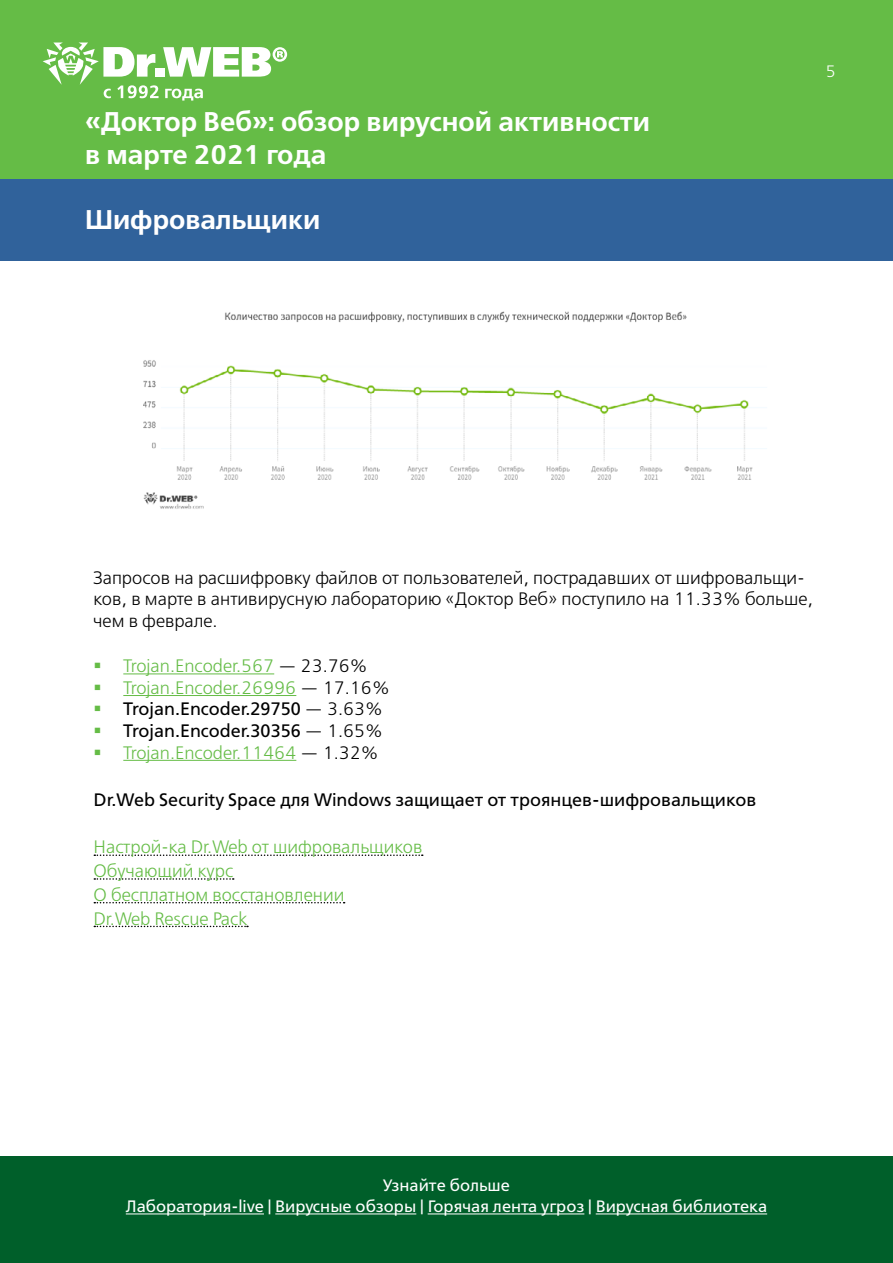
<style>
.page{position:relative;width:893px;height:1263px;background:#fff}
.page>*{position:absolute;margin:0;border:0;box-sizing:border-box;transform-origin:0 0}
.t1{font:600 27px/32.4px "Free Set";color:#fff}
.t2{font:300 18px/23.7px "Free Set";color:#65bc46}
.t3{font:300 18px/21.6px "Free Set";color:#000}
.t4{font:18px "Free Set";color:#000}
.t5{font:16.5px/21.6px "Free Set";color:#fff;text-align:center}
.t6{font:300 16.5px "Free Set";color:#fff}
.s1{color:#000}
.s2{color:#65bc46}
.s3{font-weight:300}
</style>
<div class="page">
<div style="left:0;top:0;width:893px;height:179px;background:#65bc46"></div>
<svg style="left:43px;top:43px;width:244px;height:58px"></svg>
<div style="left:0;top:1157px;width:893px;height:106px;background:#005f2a"></div>
<hr style="left:126px;top:1213px;width:138px;height:1px;background:#fff">
<hr style="left:275px;top:1213px;width:141px;height:1px;background:#fff">
<hr style="left:428px;top:1213px;width:156px;height:1px;background:#fff">
<hr style="left:596px;top:1213px;width:171px;height:1px;background:#fff">
<div style="left:0;top:179px;width:893px;height:81px;background:#30629b"></div>
<hr style="left:123px;top:673px;width:151px;height:1px;background:#65bc46">
<hr style="left:123px;top:695px;width:173px;height:1px;background:#65bc46">
<hr style="left:123px;top:760px;width:173px;height:1px;background:#65bc46">
<svg style="left:94px;top:854px;width:329px;height:2px"></svg>
<svg style="left:94px;top:878px;width:140px;height:2px"></svg>
<svg style="left:94px;top:902px;width:251px;height:1px"></svg>
<svg style="left:94px;top:926px;width:154px;height:1px"></svg>
<img style="left:143px;top:311px;width:624px;height:198px">
<h1 class="t1" style="left:85px;top:105px;width:567px">«Доктор Веб»: обзор вирусной активности в марте 2021 года</h1>
<h1 class="t1" style="left:85px;top:203px;width:237px">Шифровальщики</h1>
<p class="t6" style="left:826px;top:61px;width:12px">5</p>
<p class="t3" style="left:94px;top:566px;width:721px">Запросов на расшифровку файлов от пользователей, пострадавших от шифровальщи&shy;ков, в марте в антивирусную лабораторию «Доктор Веб» поступило на 11.33% больше, чем в феврале.</p>
<p class="t2" style="left:94px;top:654px;width:276px">▪ Trojan.Encoder.567 <span class="s1">— 23.76%</span></p>
<p class="t2" style="left:94px;top:675px;width:298px">▪ Trojan.Encoder.26996 <span class="s1">— 17.16%</span></p>
<p class="t4" style="left:94px;top:697px;width:291px"><span class="s2">▪</span> Trojan.Encoder.29750 <span class="s3">— 3.63%</span></p>
<p class="t4" style="left:94px;top:719px;width:291px"><span class="s2">▪</span> Trojan.Encoder.30356 <span class="s3">— 1.65%</span></p>
<p class="t2" style="left:94px;top:740px;width:287px">▪ Trojan.Encoder.11464 <span class="s1">— 1.32%</span></p>
<p class="t4" style="left:94px;top:788px;width:664px">Dr.Web Security Space для Windows защищает от троянцев-шифровальщиков</p>
<p class="t2" style="left:94px;top:835px;width:330px">Настрой-ка Dr.Web от шифровальщиков<br>Обучающий курс<br>О бесплатном восстановлении<br>Dr.Web Rescue Pack</p>
<p class="t5" style="left:126px;top:1174px;width:643px">Узнайте больше<br>Лаборатория-live | Вирусные обзоры | Горячая лента угроз | Вирусная библиотека</p>
</div>
